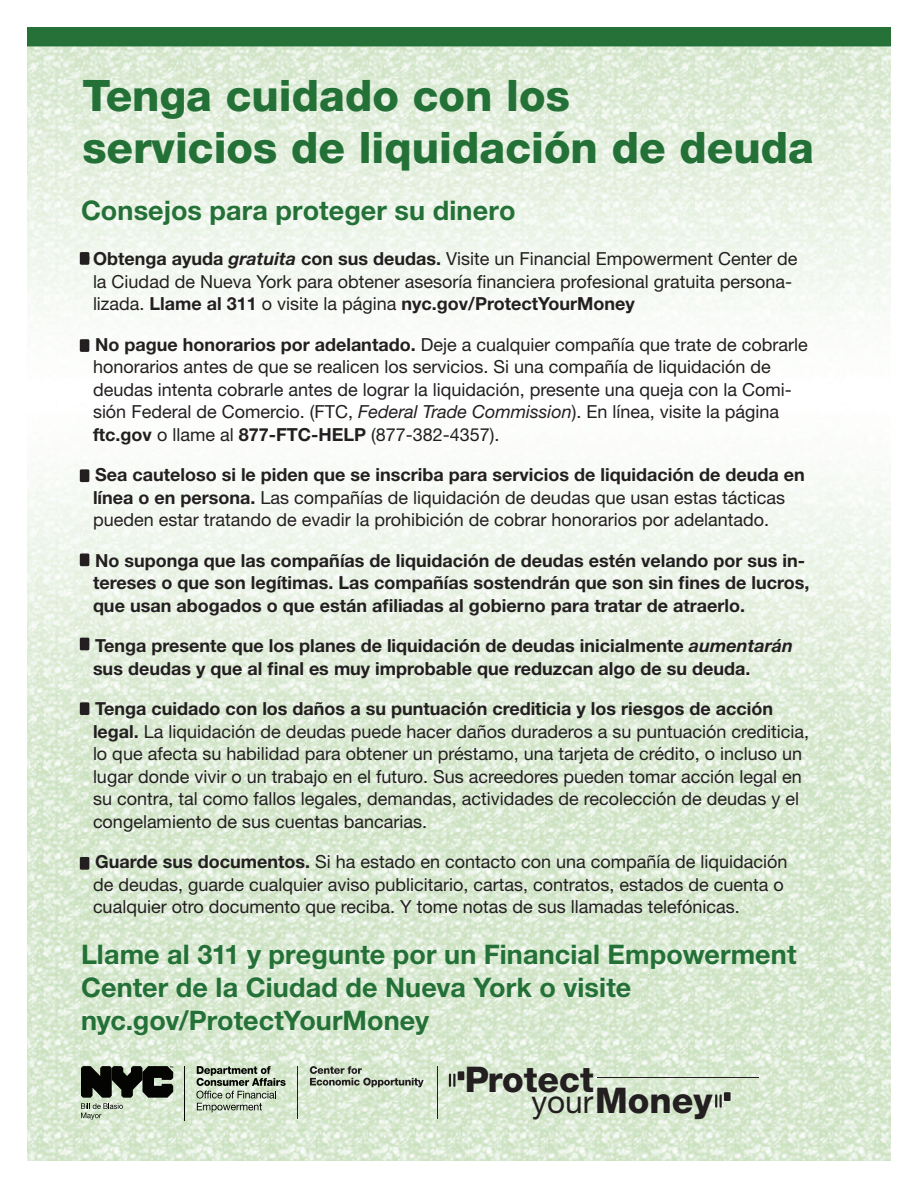
<style>
.page{position:relative;width:918px;height:1188px;background:#fff}
.page>*{position:absolute;margin:0;border:0;box-sizing:border-box;transform-origin:0 0}
.t1{font:800 43.5px "Helvetica Neue LT Std";color:#247138}
.t2{font:800 35.4px "Helvetica Neue LT Std";color:#231f20}
.t3{font:700 27px/33px "Helvetica Neue LT Std";letter-spacing:.005em;color:#247138}
.t4{font:18px/22.5px "Helvetica Neue LT Std";color:#231f20}
.t5{font:700 18px/22.5px "Helvetica Neue LT Std";color:#231f20}
.s1{font-size:19.5px}
.s2{font-weight:700}
.s3{font-weight:700;font-style:italic}
.s4{font-style:italic}
.s5{font-weight:400;font-size:31.5px}
</style>
<div class="page">
<img style="left:27px;top:27px;width:864px;height:1134px">
<svg style="left:80px;top:252px;width:9px;height:13px"></svg>
<svg style="left:80px;top:339px;width:9px;height:13px"></svg>
<svg style="left:80px;top:469px;width:9px;height:13px"></svg>
<svg style="left:80px;top:554px;width:9px;height:12px"></svg>
<svg style="left:80px;top:638px;width:9px;height:12px"></svg>
<svg style="left:80px;top:702px;width:9px;height:13px"></svg>
<svg style="left:80px;top:857px;width:9px;height:13px"></svg>
<svg style="left:310px;top:1066px;width:114px;height:21px;background:#acb7a6"></svg>
<hr style="left:298px;top:1066px;width:1px;height:53px;background:#231f20">
<hr style="left:437px;top:1066px;width:1px;height:53px;background:#231f20">
<svg style="left:449px;top:1071px;width:15px;height:16px"></svg>
<svg style="left:715px;top:1092px;width:16px;height:16px"></svg>
<hr style="left:598px;top:1077px;width:161px;height:1px;background:#231f20">
<hr style="left:185px;top:1066px;width:1px;height:54px;background:#040503">
<svg style="left:81px;top:1066px;width:92px;height:54px;background:#71796c"></svg>
<svg style="left:196px;top:1066px;width:90px;height:46px;background:#a9b5a3"></svg>
<p class="t1" style="left:82px;top:70px;width:489px">Tenga cuidado con los</p>
<p class="t1" style="left:82px;top:122px;width:733px">servicios de liquidación de deuda</p>
<p class="t3" style="left:81px;top:194px;width:436px">Consejos para proteger su dinero</p>
<p class="t4" style="left:93px;top:247px;width:706px;text-indent:-12px"><span class="s1">•</span><span class="s2">Obtenga ayuda</span> <span class="s3">gratuita</span> <span class="s2">con sus deudas.</span> Visite un Financial Empowerment Center de la Ciudad de Nueva York para obtener asesoría financiera profesional gratuita persona&shy;lizada. <span class="s2">Llame al 311</span> o visite la página <span class="s2">nyc.gov/ProtectYourMoney</span></p>
<p class="t4" style="left:93px;top:333px;width:716px;text-indent:-12px"><span class="s2">• No pague honorarios por adelantado.</span> Deje a cualquier compañía que trate de cobrarle honorarios antes de que se realicen los servicios. Si una compañía de liquidación de deudas intenta cobrarle antes de lograr la liquidación, presente una queja con la Comi&shy;sión Federal de Comercio. (FTC, <span class="s4">Federal Trade Commission</span>). En línea, visite la página <span class="s2">ftc.gov</span> o llame al <span class="s2">877-FTC-HELP</span> (877-382-4357).</p>
<p class="t4" style="left:93px;top:463px;width:713px;text-indent:-12px"><span class="s2">• Sea cauteloso si le piden que se inscriba para servicios de liquidación de deuda en línea o en persona.</span> Las compañías de liquidación de deudas que usan estas tácticas pueden estar tratando de evadir la prohibición de cobrar honorarios por adelantado.</p>
<p class="t5" style="left:93px;top:549px;width:718px;text-indent:-12px">• No suponga que las compañías de liquidación de deudas estén velando por sus in&shy;tereses o que son legítimas. Las compañías sostendrán que son sin fines de lucros, que usan abogados o que están afiliadas al gobierno para tratar de atraerlo.</p>
<p class="t5" style="left:93px;top:634px;width:702px;text-indent:-12px">• Tenga presente que los planes de liquidación de deudas inicialmente <span class="s4">aumentarán </span>sus deudas y que al final es muy improbable que reduzcan algo de su deuda.</p>
<p class="t4" style="left:93px;top:697px;width:718px;text-indent:-12px"><span class="s2">• Tenga cuidado con los daños a su puntuación crediticia y los riesgos de acción legal.</span> La liquidación de deudas puede hacer daños duraderos a su puntuación crediticia, lo que afecta su habilidad para obtener un préstamo, una tarjeta de crédito, o incluso un lugar donde vivir o un trabajo en el futuro. Sus acreedores pueden tomar acción legal en su contra, tal como fallos legales, demandas, actividades de recolección de deudas y el congelamiento de sus cuentas bancarias.</p>
<p class="t4" style="left:93px;top:850px;width:696px;text-indent:-12px"><span class="s2">• Guarde sus documentos.</span> Si ha estado en contacto con una compañía de liquidación de deudas, guarde cualquier aviso publicitario, cartas, contratos, estados de cuenta o cualquier otro documento que reciba. Y tome notas de sus llamadas telefónicas.</p>
<p class="t3" style="left:81px;top:937px;width:717px">Llame al 311 y pregunte por un Financial Empowerment<br>Center de la Ciudad de Nueva York o visite</p>
<p class="t3" style="left:81px;top:1003px;width:350px">nyc.gov/ProtectYourMoney</p>
<h2 class="t2" style="left:465px;top:1058px;width:131px">Protect</h2>
<h2 class="t2" style="left:531px;top:1079px;width:183px"><span class="s5">your</span>Money</h2>
</div>
